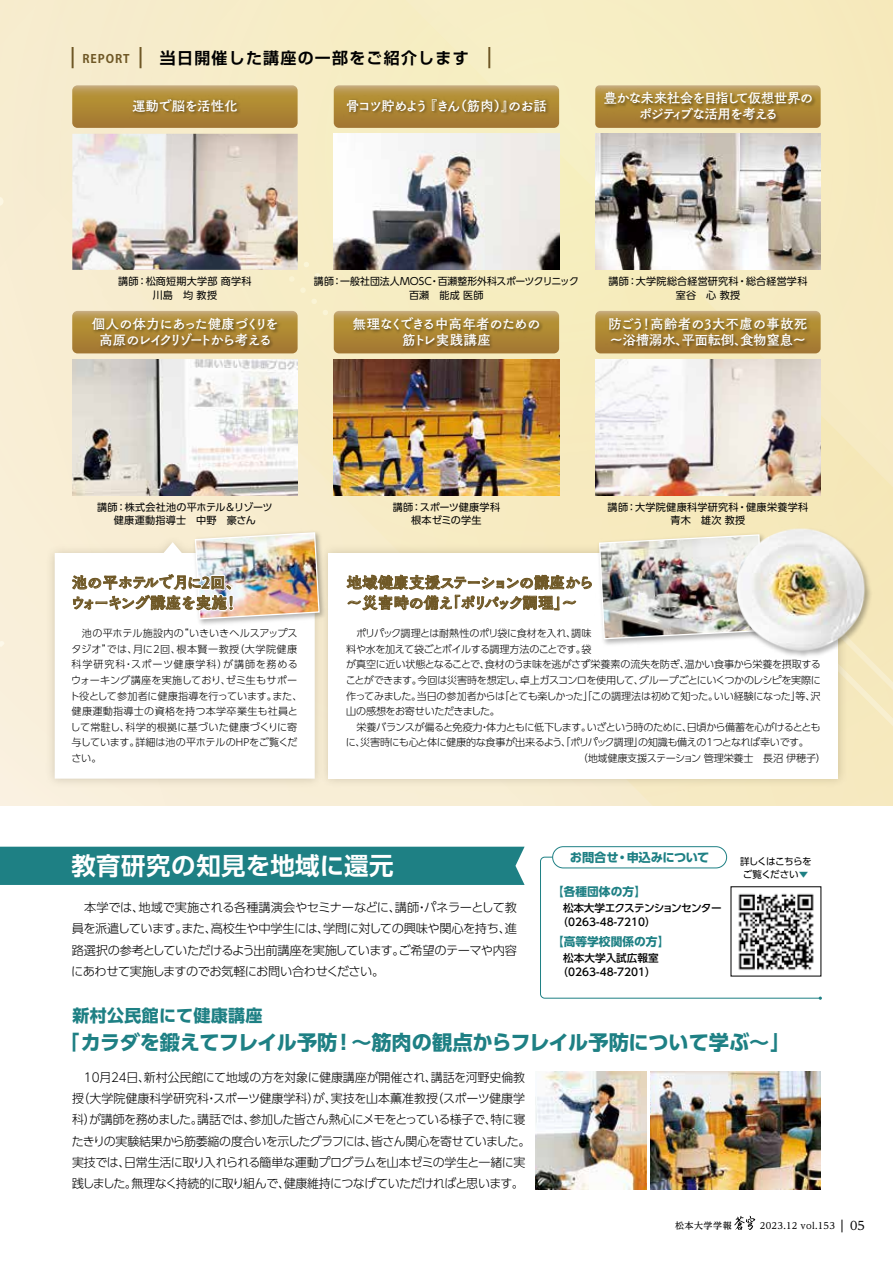
<style>
.page{position:relative;width:893px;height:1263px;background:#fff}
.page>*{position:absolute;margin:0;border:0;box-sizing:border-box;transform-origin:0 0}
.t1{font:700 24.45px "UD Shin Go Pro De";letter-spacing:.02em;color:#fff}
.t2{font:700 20.25px "UD Shin Go Pro";letter-spacing:-.015em;color:#1e8084}
.t3{font:700 16.95px "UD Shin Go Pro";letter-spacing:.02em;color:#1e8084}
.t4{font:15.9px/20.2px "Tsuku Old Gothic Std B";letter-spacing:-.06em;color:#6f5826}
.t5{font:700 15.9px "Shin Go Pro De";letter-spacing:.08em;color:#000}
.t6{font:13.8px/15.9px "Tsuku Old Gothic Std B";letter-spacing:-.04em;color:#fff}
.t7{font:13.8px/15.9px "Tsuku Old Gothic Std B";letter-spacing:-.14em;color:#fff;text-align:center}
.t8{font:13.8px/15.9px "Tsuku Old Gothic Std B";letter-spacing:-.11em;color:#fff;text-align:center}
.t9{font:13.8px/15.9px "Tsuku Old Gothic Std B";letter-spacing:-.075em;color:#fff;text-align:center}
.t10{font:13.8px "Tsuku Old Gothic Std B";letter-spacing:-.12em;color:#fff}
.t11{font:13.8px "Tsuku Old Gothic Std B";letter-spacing:-.025em;color:#fff}
.t12{font:300 12.15px/21.3px "UD Shin Go Pro";letter-spacing:-.04em;color:#000}
.t13{font:700 12.15px "UD Shin Go Pro";letter-spacing:-.02em;color:#1e8084}
.t14{font:500 12px "UD Reimin Pro";color:#000}
.t15{font:700 11.7px "UD Shin Go Pro";color:#1e8084}
.t16{font:700 11.7px "Koz Go Pr 6 N";letter-spacing:.08em;color:#6f5826}
.t17{font:500 10.65px/13.8px "UD Shin Go Pro";letter-spacing:-.04em;color:#000}
.t18{font:500 10.65px/13.8px "UD Shin Go Pro";color:#000;text-align:center}
.t19{font:300 10.05px "UD Shin Go Pro";letter-spacing:-.025em;color:#000}
.t20{font:300 10.05px/15.6px "UD Shin Go Pro";letter-spacing:.015em;color:#000}
.t21{font:300 10.05px "UD Shin Go Pro";letter-spacing:-.045em;color:#000}
.t22{font:10.05px/13.8px "UD Shin Go Pro";letter-spacing:.015em;color:#000;text-align:center}
.t23{font:10.05px/13.8px "UD Shin Go Pro";letter-spacing:-.005em;color:#000;text-align:center}
.t24{font:9.6px/12.8px "UD Shin Go Pro";letter-spacing:-.055em;color:#000}
.t25{font:500 9px "UD Reimin Pro";letter-spacing:.045em;color:#000}
.s1{font-weight:500;color:#1e8084}
</style>
<div class="page">
<div style="left:0;top:0;width:893px;height:1263px;background:linear-gradient(to right,#f7eed2,#f6ebbc)"></div>
<div style="left:0;top:806px;width:893px;height:457px;background:#fff"></div>
<img style="left:315px;top:540px;width:536px;height:252px">
<div style="left:328px;top:553px;width:510px;height:226px;background:#fff"></div>
<img style="left:594px;top:530px;width:132px;height:23px">
<svg style="left:598px;top:534px;width:295px;height:207px"></svg>
<img style="left:42px;top:529px;width:286px;height:262px">
<svg style="left:55px;top:542px;width:260px;height:237px"></svg>
<img style="left:732px;top:525px;width:142px;height:135px">
<img style="left:726px;top:522px;width:147px;height:133px">
<div style="left:0;top:847px;width:525px;height:38px;background:#1e8084"></div>
<hr style="left:140px;top:47px;width:2px;height:21px;background:#6f5826">
<hr style="left:488px;top:47px;width:2px;height:21px;background:#6f5826">
<hr style="left:72px;top:47px;width:2px;height:21px;background:#6f5826">
<div style="left:552px;top:846px;width:175px;height:22px;border:1px solid #1e8084;border-radius:11px"></div>
<svg style="left:540px;top:856px;width:282px;height:144px"></svg>
<img style="left:72px;top:134px;width:226px;height:83px">
<img style="left:334px;top:134px;width:225px;height:83px">
<svg style="left:72px;top:85px;width:226px;height:43px;background:#b28d42"></svg>
<img style="left:130px;top:96px;width:113px;height:25px">
<svg style="left:334px;top:85px;width:225px;height:43px;background:#b4904a"></svg>
<img style="left:343px;top:96px;width:210px;height:25px">
<img style="left:595px;top:208px;width:226px;height:62px">
<img style="left:595px;top:77px;width:226px;height:131px">
<img style="left:600px;top:88px;width:218px;height:41px">
<img style="left:72px;top:359px;width:226px;height:136px">
<img style="left:89px;top:353px;width:195px;height:2px">
<img style="left:334px;top:359px;width:225px;height:136px">
<img style="left:72px;top:217px;width:487px;height:136px">
<img style="left:350px;top:314px;width:196px;height:41px">
<img style="left:595px;top:359px;width:226px;height:136px">
<svg style="left:595px;top:311px;width:226px;height:42px"></svg>
<img style="left:606px;top:314px;width:207px;height:57px">
<img style="left:190px;top:528px;width:139px;height:100px">
<svg style="left:347px;top:574px;width:245px;height:36px"></svg>
<img style="left:70px;top:531px;width:250px;height:107px">
<img style="left:733px;top:888px;width:86px;height:86px">
<img style="left:536px;top:1072px;width:110px;height:117px">
<img style="left:651px;top:1072px;width:170px;height:117px">
<svg style="left:734px;top:1216px;width:21px;height:14px"></svg>
<svg style="left:842px;top:1219px;width:1px;height:13px"></svg>
<p class="t16" style="left:82px;top:52px;width:49px">REPORT</p>
<h3 class="t5" style="left:160px;top:45px;width:310px">当日開催した講座の一部をご紹介します</h3>
<p class="t11" style="left:132px;top:95px;width:107px">運動で脳を活性化</p>
<p class="t10" style="left:346px;top:95px;width:203px">骨コツ貯めよう 『きん（筋肉）』のお話</p>
<p class="t8" style="left:603px;top:90px;width:212px">豊かな未来社会を目指して仮想世界のポジティブな活用を考える</p>
<p class="t22" style="left:118px;top:274px;width:135px">講師：松商短期大学部 商学科川島　均 教授</p>
<p class="t7" style="left:92px;top:315px;width:189px">個人の体力にあった健康づくりを高原のレイクリゾートから考える</p>
<p class="t23" style="left:314px;top:274px;width:266px">講師：一般社団法人MOSC・百瀬整形外科スポーツクリニック百瀬　能成 医師</p>
<p class="t9" style="left:353px;top:315px;width:190px">無理なくできる中高年者のための筋トレ実践講座</p>
<p class="t22" style="left:608px;top:274px;width:201px">講師：大学院総合経営研究科・総合経営学科室谷　心 教授</p>
<p class="t6" style="left:608px;top:315px;width:201px">防ごう！高齢者の3大不慮の事故死～浴槽溺水、平面転倒、食物窒息～</p>
<p class="t22" style="left:97px;top:500px;width:177px">講師：株式会社池の平ホテル＆リゾーツ健康運動指導士　中野　豪さん</p>
<h3 class="t4" style="left:70px;top:572px;width:173px">池の平ホテルで月に2回、ウォーキング講座を実施！</h3>
<p class="t22" style="left:393px;top:500px;width:109px">講師：スポーツ健康学科根本ゼミの学生</p>
<p class="t22" style="left:608px;top:500px;width:202px">講師：大学院健康科学研究科・健康栄養学科青木　雄次 教授</p>
<h3 class="t4" style="left:346px;top:572px;width:249px">地域健康支援ステーションの講座から～災害時の備え「ポリパック調理」～</h3>
<p class="t20" style="left:70px;top:625px;width:234px">　池の平ホテル施設内の“いきいきヘルスアップスタジオ”では、月に2回、根本賢一教授（大学院健康科学研究科・スポーツ健康学科）が講師を務めるウォーキング講座を実施しており、ゼミ生もサポート役として参加者に健康指導を行っています。また、健康運動指導士の資格を持つ本学卒業生も社員として常駐し、科学的根拠に基づいた健康づくりに寄与しています。詳細は池の平ホテルのHPをご覧ください。</p>
<p class="t19" style="left:346px;top:625px;width:247px">　ポリパック調理とは耐熱性のポリ袋に食材を入れ、調味</p>
<p class="t21" style="left:346px;top:641px;width:247px">料や水を加えて袋ごとボイルする調理方法のことです。袋</p>
<p class="t19" style="left:346px;top:656px;width:476px">が真空に近い状態となることで、食材のうま味を逃がさず栄養素の流失を防ぎ、温かい食事から栄養を摂取する</p>
<p class="t21" style="left:346px;top:672px;width:477px">ことができます。今回は災害時を想定し、卓上ガスコンロを使用して、グループごとにいくつかのレシピを実際に</p>
<p class="t19" style="left:346px;top:688px;width:476px">作ってみました。当日の参加者からは「とても楽しかった」「この調理法は初めて知った。いい経験になった」等、沢</p>
<p class="t21" style="left:346px;top:703px;width:155px">山の感想をお寄せいただきました。</p>
<p class="t21" style="left:346px;top:719px;width:476px">　栄養バランスが偏ると免疫力・体力ともに低下します。いざという時のために、日頃から備蓄を心がけるととも</p>
<p class="t19" style="left:346px;top:734px;width:465px">に、災害時にも心と体に健康的な食事が出来るよう、「ポリパック調理」の知識も備えの1つとなれば幸いです。</p>
<p class="t19" style="left:578px;top:750px;width:250px">（地域健康支援ステーション 管理栄養士　長沼 伊穂子）</p>
<h1 class="t1" style="left:71px;top:846px;width:324px">教育研究の知見を地域に還元</h1>
<p class="t12" style="left:71px;top:896px;width:447px;text-align:justify">　本学では、地域で実施される各種講演会やセミナーなどに、講師・パネラーとして教員を派遣しています。また、高校生や中学生には、学問に対しての興味や関心を持ち、進路選択の参考としていただけるよう出前講座を実施しています。ご希望のテーマや内容にあわせて実施しますのでお気軽にお問い合わせください。</p>
<p class="t13" style="left:570px;top:847px;width:141px">お問合せ・申込みについて</p>
<p class="t15" style="left:552px;top:882px;width:96px">【各種団体の方】</p>
<p class="t17" style="left:558px;top:901px;width:166px;text-indent:6px">松本大学エクステンションセンター（0263-48-7210）</p>
<p class="t15" style="left:552px;top:932px;width:119px">【高等学校関係の方】</p>
<p class="t18" style="left:558px;top:951px;width:103px">松本大学入試広報室（0263-48-7201）</p>
<p class="t24" style="left:740px;top:855px;width:73px">詳しくはこちらをご覧ください<span class="s1">▼</span></p>
<h3 class="t3" style="left:73px;top:1002px;width:191px">新村公民館にて健康講座</h3>
<h2 class="t2" style="left:59px;top:1025px;width:733px">「カラダを鍛えてフレイル予防！～筋肉の観点からフレイル予防について学ぶ～」</h2>
<p class="t12" style="left:72px;top:1066px;width:460px">　10月24日、新村公民館にて地域の方を対象に健康講座が開催され、講話を河野史倫教授（大学院健康科学研究科・スポーツ健康学科）が、実技を山本薫准教授（スポーツ健康学科）が講師を務めました。講話では、参加した皆さん熱心にメモをとっている様子で、特に寝たきりの実験結果から筋萎縮の度合いを示したグラフには、皆さん関心を寄せていました。実技では、日常生活に取り入れられる簡単な運動プログラムを山本ゼミの学生と一緒に実践しました。無理なく持続的に取り組んで、健康維持につなげていただければと思います。</p>
<p class="t25" style="left:675px;top:1218px;width:161px">松本大学学報　　　2023.12 vol.153</p>
<p class="t14" style="left:850px;top:1215px;width:16px">05</p>
</div>
